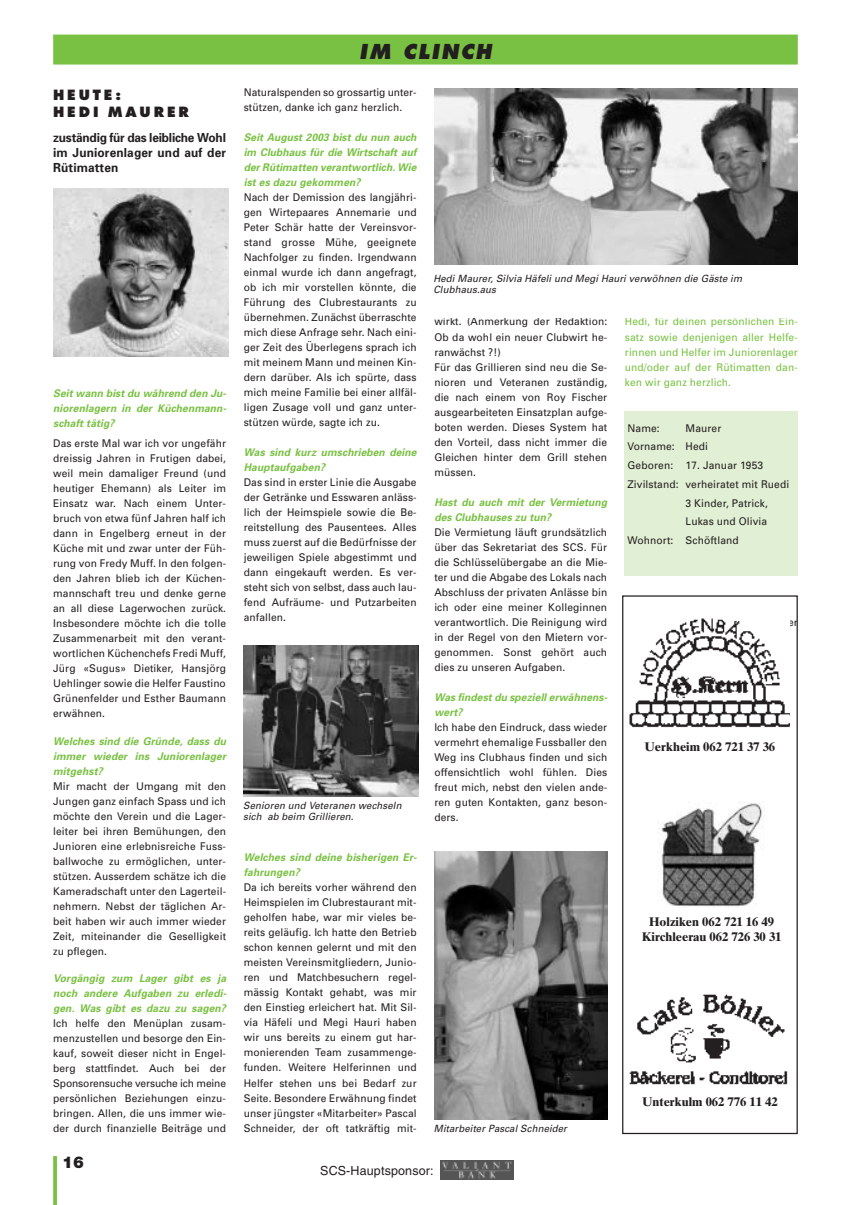
<style>
.page{position:relative;width:851px;height:1205px;background:#fff}
.page>*{position:absolute;margin:0;border:0;box-sizing:border-box;transform-origin:0 0}
.t1{font:italic 800 20px "Futura";letter-spacing:.09em;color:#231f20}
.t2{font:900 16.25px "Helvetica Neue";color:#231f20}
.t3{font:800 13.75px/17.5px "Futura";letter-spacing:.21em;color:#231f20}
.t4{font:700 12.5px/15px "Times Ten";color:#231f20;text-align:center}
.t5{font:700 12.5px/15px "Univers";letter-spacing:.01em;color:#231f20;text-align:justify;scale:.95 1}
.t6{font:12.5px "Helvetica";letter-spacing:.01em;color:#231f20}
.t7{font:10.62px/15px "Univers";letter-spacing:.01em;color:#231f20;text-align:justify;scale:.96 1}
.t8{font:italic 700 10.62px/15px "Univers";letter-spacing:.01em;color:#79c142;text-align:justify;scale:.96 1}
.t9{font:10.62px/15px "Univers";letter-spacing:.01em;color:#79c142;text-align:justify;scale:.96 1}
.t10{font:italic 10px/11.2px "Univers";letter-spacing:.01em;color:#231f20;scale:.96 1}
</style>
<div class="page">
<svg style="left:53px;top:1156px;width:4px;height:49px"></svg>
<img style="left:440px;top:1160px;width:73px;height:19px">
<div style="left:53px;top:35px;width:744px;height:30px;background:#79c142"></div>
<div style="left:622px;top:595px;width:175px;height:539px;border:1px solid #231f20"></div>
<img style="left:629px;top:618px;width:160px;height:110px">
<img style="left:657px;top:801px;width:105px;height:106px">
<img style="left:629px;top:994px;width:159px;height:91px">
<img style="left:244px;top:646px;width:174px;height:151px">
<img style="left:434px;top:851px;width:173px;height:268px">
<img style="left:53px;top:189px;width:175px;height:167px">
<img style="left:434px;top:89px;width:363px;height:176px">
<div style="left:624px;top:411px;width:173px;height:164px;background:#e1efd4"></div>
<p class="t3" style="left:53px;top:87px;width:137px">HEUTE:<br>HEDI MAURER</p>
<p class="t5" style="left:53px;top:131px;width:183px">zuständig für das leibliche Wohl im Juniorenlager und auf der Rütimatten</p>
<p class="t8" style="left:53px;top:387px;width:182px">Seit wann bist du während den Ju&shy;niorenlagern in der Küchenmann&shy;schaft tätig?</p>
<p class="t7" style="left:53px;top:437px;width:181px">Das erste Mal war ich vor ungefähr dreissig Jahren in Frutigen dabei, weil mein damaliger Freund (und heutiger Ehemann) als Leiter im Einsatz war. Nach einem Unter&shy;bruch von etwa fünf Jahren half ich dann in Engelberg erneut in der Küche mit und zwar unter der Füh&shy;rung von Fredy Muff. In den folgen&shy;den Jahren blieb ich der Küchen&shy;mannschaft treu und denke gerne an all diese Lagerwochen zurück.<br>Insbesondere möchte ich die tolle Zusammenarbeit mit den verant&shy;wortlichen Küchenchefs Fredi Muff, Jürg «Sugus» Dietiker, Hansjörg Uehlinger sowie die Helfer Faustino Grünenfelder und Esther Baumann erwähnen.</p>
<p class="t8" style="left:53px;top:734px;width:181px">Welches sind die Gründe, dass du immer wieder ins Juniorenlager mitgehst?</p>
<p class="t7" style="left:53px;top:779px;width:181px">Mir macht der Umgang mit den Jungen ganz einfach Spass und ich möchte den Verein und die Lager&shy;leiter bei ihren Bemühungen, den Junioren eine erlebnisreiche Fuss&shy;ballwoche zu ermöglichen, unter&shy;stützen. Ausserdem schätze ich die Kameradschaft unter den Lagerteil&shy;nehmern. Nebst der täglichen Ar&shy;beit haben wir auch immer wieder Zeit, miteinander die Geselligkeit zu pflegen.</p>
<p class="t8" style="left:53px;top:972px;width:182px">Vorgängig zum Lager gibt es ja noch andere Aufgaben zu erledi&shy;gen. Was gibt es dazu zu sagen?</p>
<p class="t7" style="left:53px;top:1017px;width:181px">Ich helfe den Menüplan zusam&shy;menzustellen und besorge den Ein&shy;kauf, soweit dieser nicht in Engel&shy;berg stattfindet. Auch bei der Sponsorensuche versuche ich meine persönlichen Beziehungen einzu&shy;bringen. Allen, die uns immer wie&shy;der durch finanzielle Beiträge und</p>
<h2 class="t2" style="left:62px;top:1157px;width:23px">16</h2>
<h1 class="t1" style="left:359px;top:43px;width:134px">IM CLINCH</h1>
<p class="t7" style="left:244px;top:86px;width:181px">Naturalspenden so grossartig unter&shy;stützen, danke ich ganz herzlich.</p>
<p class="t8" style="left:244px;top:131px;width:181px">Seit August 2003 bist du nun auch im Clubhaus für die Wirtschaft auf der Rütimatten verantwortlich. Wie ist es dazu gekommen?</p>
<p class="t7" style="left:244px;top:191px;width:181px">Nach der Demission des langjähri&shy;gen Wirtepaares Annemarie und Peter Schär hatte der Vereinsvor&shy;stand grosse Mühe, geeignete Nachfolger zu finden. Irgendwann einmal wurde ich dann angefragt, ob ich mir vorstellen könnte, die Führung des Clubrestaurants zu übernehmen. Zunächst überraschte mich diese Anfrage sehr. Nach eini&shy;ger Zeit des Überlegens sprach ich mit meinem Mann und meinen Kin&shy;dern darüber. Als ich spürte, dass mich meine Familie bei einer allfäl&shy;ligen Zusage voll und ganz unter&shy;stützen würde, sagte ich zu.</p>
<p class="t8" style="left:244px;top:446px;width:181px">Was sind kurz umschrieben deine<br>Hauptaufgaben?</p>
<p class="t7" style="left:244px;top:476px;width:181px">Das sind in erster Linie die Ausgabe der Getränke und Esswaren anläss&shy;lich der Heimspiele sowie die Be&shy;reitstellung des Pausentees. Alles muss zuerst auf die Bedürfnisse der jeweiligen Spiele abgestimmt und dann eingekauft werden. Es ver&shy;steht sich von selbst, dass auch lau&shy;fend Aufräume- und Putzarbeiten anfallen.</p>
<p class="t10" style="left:243px;top:801px;width:166px">Senioren und Veteranen wechseln sich ab beim Grillieren.</p>
<p class="t8" style="left:244px;top:851px;width:182px">Welches sind deine bisherigen Er&shy;fahrungen?</p>
<p class="t7" style="left:244px;top:881px;width:181px">Da ich bereits vorher während den Heimspielen im Clubrestaurant mit&shy;geholfen habe, war mir vieles be&shy;reits geläufig. Ich hatte den Betrieb schon kennen gelernt und mit den meisten Vereinsmitgliedern, Junio&shy;ren und Matchbesuchern regel&shy;mässig Kontakt gehabt, was mir den Einstieg erleichert hat. Mit Sil&shy;via Häfeli und Megi Hauri haben wir uns bereits zu einem gut har&shy;monierenden Team zusammenge&shy;funden. Weitere Helferinnen und Helfer stehen uns bei Bedarf zur Seite. Besondere Erwähnung findet unser jüngster «Mitarbeiter» Pascal Schneider, der oft tatkräftig mit-</p>
<p class="t10" style="left:433px;top:274px;width:323px">Hedi Maurer, Silvia Häfeli und Megi Hauri verwöhnen die Gäste im<br>Clubhaus.aus</p>
<p class="t7" style="left:434px;top:315px;width:181px;text-align:left">wirkt. (Anmerkung der Redaktion:<br>Ob da wohl ein neuer Clubwirt he&shy;ranwächst ?!)<br>Für das Grillieren sind neu die Se&shy;nioren und Veteranen zuständig, die nach einem von Roy Fischer ausgearbeiteten Einsatzplan aufge&shy;boten werden. Dieses System hat den Vorteil, dass nicht immer die<br>Gleichen hinter dem Grill stehen müssen.</p>
<p class="t8" style="left:434px;top:495px;width:181px">Hast du auch mit der Vermietung des Clubhauses zu tun?</p>
<p class="t7" style="left:434px;top:525px;width:181px">Die Vermietung läuft grundsätzlich über das Sekretariat des SCS. Für die Schlüsselübergabe an die Mie&shy;ter und die Abgabe des Lokals nach Abschluss der privaten Anlässe bin ich oder eine meiner Kolleginnen verantwortlich. Die Reinigung wird in der Regel von den Mietern vor&shy;genommen. Sonst gehört auch dies zu unseren Aufgaben.</p>
<p class="t8" style="left:434px;top:690px;width:182px">Was findest du speziell erwähnens&shy;wert?</p>
<p class="t7" style="left:434px;top:720px;width:181px">Ich habe den Eindruck, dass wieder vermehrt ehemalige Fussballer den Weg ins Clubhaus finden und sich offensichtlich wohl fühlen. Dies freut mich, nebst den vielen ande&shy;ren guten Kontakten, ganz beson&shy;ders.</p>
<p class="t9" style="left:625px;top:315px;width:181px">Hedi, für deinen persönlichen Ein&shy;satz sowie denjenigen aller Helfe&shy;rinnen und Helfer im Juniorenlager und/oder auf der Rütimatten dan&shy;ken wir ganz herzlich.</p>
<p class="t7" style="left:627px;top:421px;width:35px">Name:</p>
<p class="t7" style="left:685px;top:421px;width:39px">Maurer</p>
<p class="t7" style="left:627px;top:440px;width:85px">Vorname: Hedi</p>
<p class="t7" style="left:627px;top:459px;width:143px">Geboren: 17. Januar 1953</p>
<p class="t7" style="left:627px;top:477px;width:170px">Zivilstand: verheiratet mit Ruedi</p>
<p class="t7" style="left:685px;top:496px;width:87px">3 Kinder, Patrick,</p>
<p class="t7" style="left:685px;top:515px;width:87px">Lukas und Olivia</p>
<p class="t7" style="left:627px;top:534px;width:117px">Wohnort: Schöftland</p>
<p class="t4" style="left:644px;top:741px;width:132px">Uerkheim 062 721 37 36</p>
<p class="t4" style="left:641px;top:916px;width:141px">Holziken 062 721 16 49<br>Kirchleerau 062 726 30 31</p>
<p class="t10" style="left:434px;top:1124px;width:140px">Mitarbeiter Pascal Schneider</p>
<p class="t4" style="left:642px;top:1095px;width:137px">Unterkulm 062 776 11 42</p>
<p class="t6" style="left:320px;top:1165px;width:115px">SCS-Hauptsponsor:</p>
</div>
